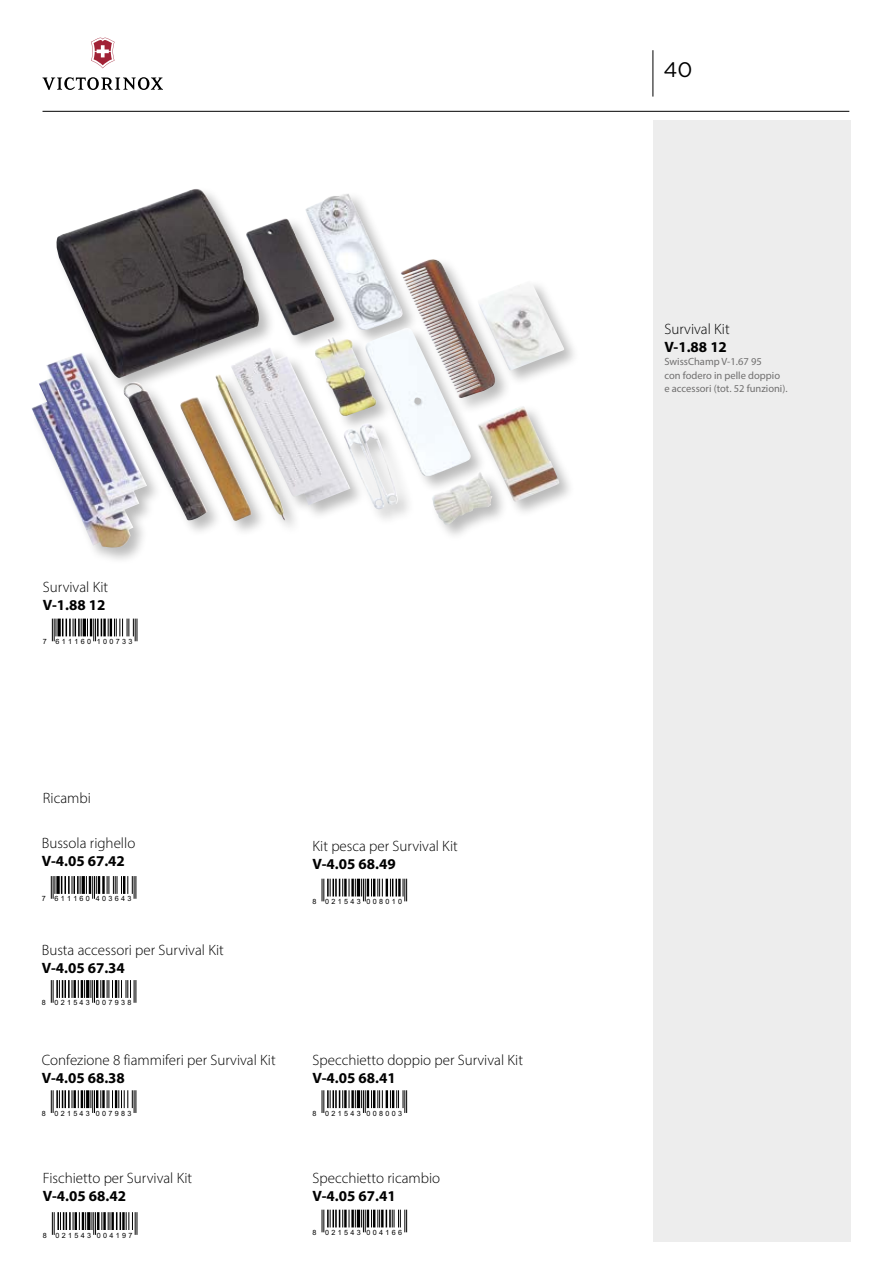
<style>
.page{position:relative;width:893px;height:1263px;background:#fff}
.page>*{position:absolute;margin:0;border:0;box-sizing:border-box;transform-origin:0 0}
.t1{font:21px "Gotham";color:#000}
.t2{font:300 15px "Myriad Pro";color:#000}
.t3{font:700 15px "Myriad Pro";color:#000}
.t4{font:10.5px/13.5px "Myriad Pro";color:#706f6f}
.t5{font:7.2px "Arial";letter-spacing:.32em;color:#000}
</style>
<div class="page">
<hr style="left:43px;top:111px;width:806px;height:1px;background:#000">
<hr style="left:653px;top:50px;width:1px;height:47px;background:#000">
<div style="left:653px;top:120px;width:197px;height:1122px;background:#ededed"></div>
<svg style="left:43px;top:77px;width:120px;height:13px"></svg>
<svg style="left:91px;top:38px;width:23px;height:30px"></svg>
<div style="left:30px;top:186px;width:551px;height:379px;background:#000;opacity:.27"></div>
<img style="left:54px;top:189px;width:388px;height:189px">
<svg style="left:51px;top:876px;width:49px;height:23px"></svg>
<hr style="left:102px;top:876px;width:3px;height:18px;background:#000">
<svg style="left:107px;top:876px;width:30px;height:23px"></svg>
<svg style="left:51px;top:980px;width:34px;height:23px"></svg>
<hr style="left:86px;top:980px;width:3px;height:18px;background:#000">
<svg style="left:91px;top:980px;width:10px;height:23px"></svg>
<hr style="left:102px;top:980px;width:3px;height:18px;background:#000">
<svg style="left:107px;top:980px;width:30px;height:23px"></svg>
<svg style="left:51px;top:1090px;width:34px;height:23px"></svg>
<hr style="left:86px;top:1090px;width:3px;height:18px;background:#000">
<svg style="left:91px;top:1090px;width:10px;height:23px"></svg>
<hr style="left:102px;top:1090px;width:3px;height:18px;background:#000">
<svg style="left:107px;top:1090px;width:30px;height:23px"></svg>
<svg style="left:322px;top:879px;width:21px;height:22px"></svg>
<hr style="left:344px;top:879px;width:3px;height:17px;background:#000">
<svg style="left:349px;top:879px;width:48px;height:22px"></svg>
<hr style="left:398px;top:879px;width:3px;height:17px;background:#000">
<svg style="left:403px;top:879px;width:4px;height:22px"></svg>
<svg style="left:322px;top:1090px;width:21px;height:23px"></svg>
<hr style="left:344px;top:1090px;width:3px;height:18px;background:#000">
<svg style="left:349px;top:1090px;width:58px;height:23px"></svg>
<svg style="left:52px;top:1212px;width:34px;height:23px"></svg>
<hr style="left:87px;top:1212px;width:3px;height:18px;background:#000">
<svg style="left:92px;top:1212px;width:46px;height:23px"></svg>
<svg style="left:322px;top:1209px;width:21px;height:23px"></svg>
<hr style="left:344px;top:1209px;width:3px;height:18px;background:#000">
<svg style="left:349px;top:1209px;width:31px;height:23px"></svg>
<hr style="left:381px;top:1209px;width:3px;height:18px;background:#000">
<svg style="left:386px;top:1209px;width:21px;height:23px"></svg>
<svg style="left:52px;top:619px;width:50px;height:22px"></svg>
<hr style="left:103px;top:619px;width:3px;height:17px;background:#000">
<svg style="left:108px;top:619px;width:30px;height:22px"></svg>
<p class="t2" style="left:43px;top:578px;width:67px">Survival Kit</p>
<p class="t3" style="left:43px;top:595px;width:64px">V-1.88 12</p>
<p class="t5" style="left:43px;top:636px;width:91px">7 611160 100733</p>
<p class="t2" style="left:43px;top:788px;width:50px">Ricambi</p>
<p class="t2" style="left:42px;top:834px;width:95px">Bussola righello</p>
<p class="t3" style="left:42px;top:851px;width:85px">V-4.05 67.42</p>
<p class="t5" style="left:42px;top:894px;width:91px">7 611160 403643</p>
<p class="t2" style="left:42px;top:941px;width:183px">Busta accessori per Survival Kit</p>
<p class="t3" style="left:42px;top:958px;width:85px">V-4.05 67.34</p>
<p class="t5" style="left:42px;top:998px;width:91px">8 021543 007938</p>
<p class="t2" style="left:42px;top:1051px;width:235px">Confezione 8 fiammiferi per Survival Kit</p>
<p class="t3" style="left:42px;top:1068px;width:85px">V-4.05 68.38</p>
<p class="t5" style="left:42px;top:1108px;width:91px">8 021543 007983</p>
<p class="t2" style="left:43px;top:1169px;width:151px">Fischietto per Survival Kit</p>
<p class="t3" style="left:43px;top:1186px;width:85px">V-4.05 68.42</p>
<p class="t2" style="left:313px;top:837px;width:147px">Kit pesca per Survival Kit</p>
<p class="t3" style="left:313px;top:854px;width:85px">V-4.05 68.49</p>
<p class="t5" style="left:313px;top:896px;width:91px">8 021543 008010</p>
<p class="t2" style="left:313px;top:1051px;width:212px">Specchietto doppio per Survival Kit</p>
<p class="t3" style="left:313px;top:1068px;width:85px">V-4.05 68.41</p>
<p class="t5" style="left:313px;top:1108px;width:91px">8 021543 008003</p>
<p class="t2" style="left:313px;top:1169px;width:129px">Specchietto ricambio</p>
<p class="t3" style="left:313px;top:1186px;width:85px">V-4.05 67.41</p>
<p class="t5" style="left:43px;top:1230px;width:91px">8 021543 004197</p>
<p class="t5" style="left:313px;top:1227px;width:91px">8 021543 004166</p>
<h1 class="t1" style="left:663px;top:58px;width:31px">40</h1>
<p class="t2" style="left:664px;top:320px;width:67px">Survival Kit</p>
<p class="t3" style="left:664px;top:337px;width:64px">V-1.88 12</p>
<p class="t4" style="left:664px;top:355px;width:125px">SwissChamp V-1.67 95<br>con fodero in pelle doppio e accessori (tot. 52 funzioni).</p>
</div>
